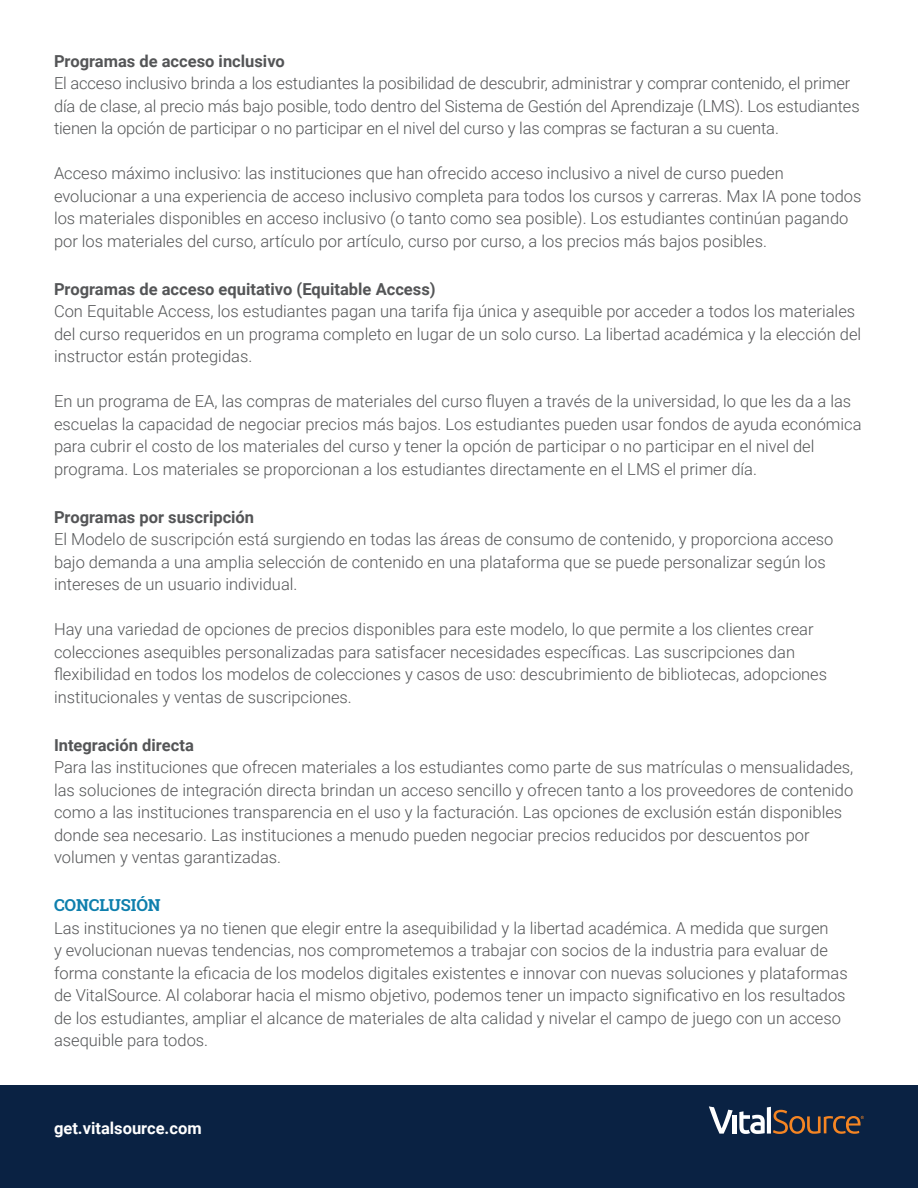
<style>
.page{position:relative;width:918px;height:1188px;background:#fff}
.page>*{position:absolute;margin:0;border:0;box-sizing:border-box;transform-origin:0 0}
.t1{font:300 16.5px/22.5px "Roboto";color:#545557}
.t2{font:700 16.5px "Roboto";color:#545557}
.t3{font:700 16.5px "Roboto";color:#fff}
.t4{font:700 16.5px "Roboto Slab";letter-spacing:-.005em;color:#0e7fad}
</style>
<div class="page">
<div style="left:0;top:1085px;width:918px;height:103px;background:#0a2243"></div>
<div style="left:732px;top:1115px;width:5px;height:19px;background:#fff"></div>
<svg style="left:709px;top:1106px;width:24px;height:28px"></svg>
<svg style="left:739px;top:1107px;width:125px;height:27px"></svg>
<p class="t2" style="left:54px;top:49px;width:232px">Programas de acceso inclusivo</p>
<p class="t1" style="left:54px;top:72px;width:807px">El acceso inclusivo brinda a los estudiantes la posibilidad de descubrir, administrar y comprar contenido, el primer día de clase, al precio más bajo posible, todo dentro del Sistema de Gestión del Aprendizaje (LMS). Los estudiantes tienen la opción de participar o no participar en el nivel del curso y las compras se facturan a su cuenta.</p>
<p class="t1" style="left:54px;top:162px;width:809px">Acceso máximo inclusivo: las instituciones que han ofrecido acceso inclusivo a nivel de curso pueden evolucionar a una experiencia de acceso inclusivo completa para todos los cursos y carreras. Max IA pone todos los materiales disponibles en acceso inclusivo (o tanto como sea posible). Los estudiantes continúan pagando por los materiales del curso, artículo por artículo, curso por curso, a los precios más bajos posibles.</p>
<p class="t2" style="left:54px;top:277px;width:383px">Programas de acceso equitativo (Equitable Access)</p>
<p class="t1" style="left:54px;top:300px;width:809px">Con Equitable Access, los estudiantes pagan una tarifa fija única y asequible por acceder a todos los materiales del curso requeridos en un programa completo en lugar de un solo curso. La libertad académica y la elección del instructor están protegidas.</p>
<p class="t1" style="left:54px;top:390px;width:809px">En un programa de EA, las compras de materiales del curso fluyen a través de la universidad, lo que les da a las escuelas la capacidad de negociar precios más bajos. Los estudiantes pueden usar fondos de ayuda económica para cubrir el costo de los materiales del curso y tener la opción de participar o no participar en el nivel del programa. Los materiales se proporcionan a los estudiantes directamente en el LMS el primer día.</p>
<p class="t2" style="left:54px;top:505px;width:202px">Programas por suscripción</p>
<p class="t1" style="left:54px;top:528px;width:781px">El Modelo de suscripción está surgiendo en todas las áreas de consumo de contenido, y proporciona acceso bajo demanda a una amplia selección de contenido en una plataforma que se puede personalizar según los intereses de un usuario individual.</p>
<p class="t1" style="left:54px;top:618px;width:775px">Hay una variedad de opciones de precios disponibles para este modelo, lo que permite a los clientes crear colecciones asequibles personalizadas para satisfacer necesidades específicas. Las suscripciones dan flexibilidad en todos los modelos de colecciones y casos de uso: descubrimiento de bibliotecas, adopciones institucionales y ventas de suscripciones.</p>
<p class="t2" style="left:54px;top:733px;width:141px">Integración directa</p>
<p class="t1" style="left:54px;top:756px;width:801px">Para las instituciones que ofrecen materiales a los estudiantes como parte de sus matrículas o mensualidades, las soluciones de integración directa brindan un acceso sencillo y ofrecen tanto a los proveedores de contenido como a las instituciones transparencia en el uso y la facturación. Las opciones de exclusión están disponibles donde sea necesario. Las instituciones a menudo pueden negociar precios reducidos por descuentos por volumen y ventas garantizadas.</p>
<p class="t4" style="left:54px;top:894px;width:108px">CONCLUSIÓN</p>
<p class="t1" style="left:54px;top:916px;width:795px">Las instituciones ya no tienen que elegir entre la asequibilidad y la libertad académica. A medida que surgen<br>y evolucionan nuevas tendencias, nos comprometemos a trabajar con socios de la industria para evaluar de forma constante la eficacia de los modelos digitales existentes e innovar con nuevas soluciones y plataformas de VitalSource. Al colaborar hacia el mismo objetivo, podemos tener un impacto significativo en los resultados de los estudiantes, ampliar el alcance de materiales de alta calidad y nivelar el campo de juego con un acceso asequible para todos.</p>
<p class="t3" style="left:54px;top:1117px;width:149px">get.vitalsource.com</p>
</div>
